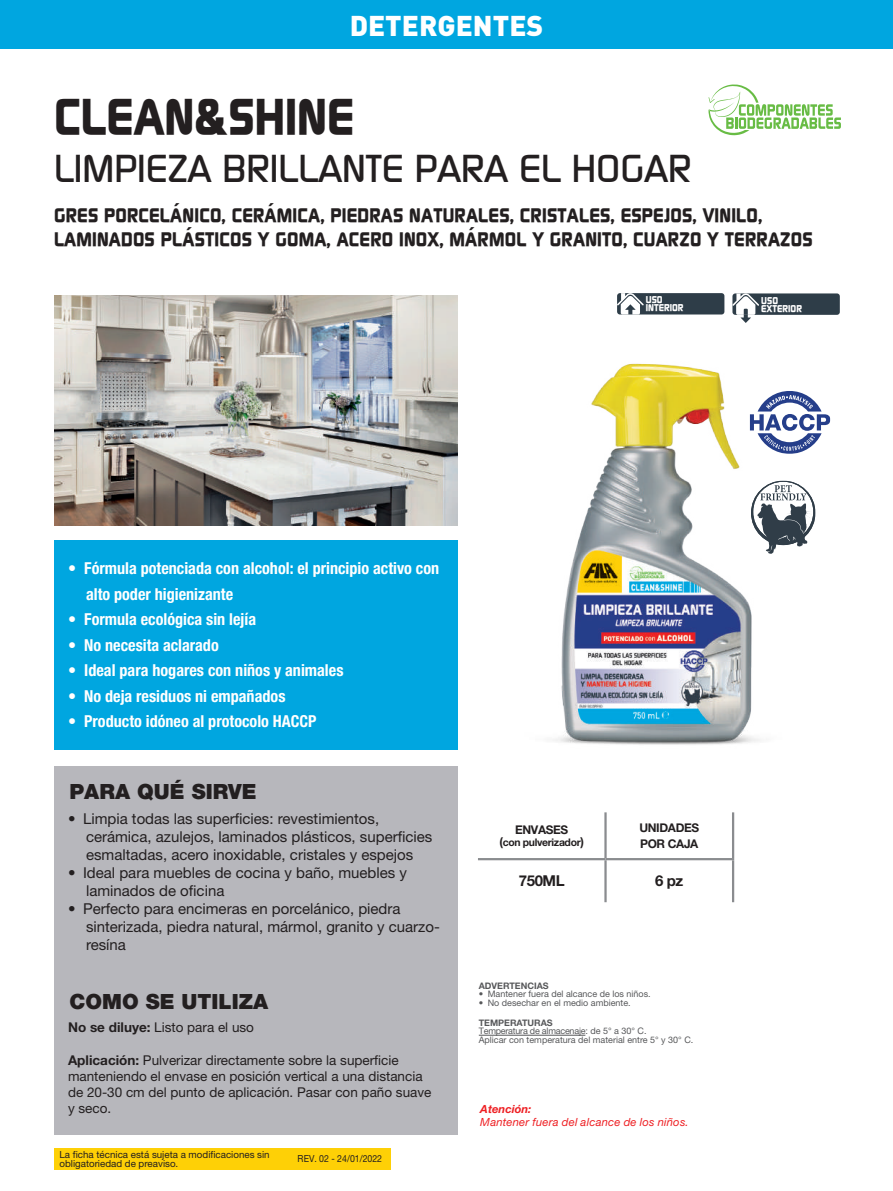
<style>
.page{position:relative;width:893px;height:1191px;background:#fff}
.page>*{position:absolute;margin:0;border:0;box-sizing:border-box;transform-origin:0 0}
.t1{font:700 49.95px "Continuum";color:#231f20}
.t2{font:500 38.7px "Continuum";color:#231f20}
.t3{font:900 28.35px "DIN";color:#fff}
.t4{font:900 21px "Helvetica Neue LT Std";color:#231f20}
.t5{font:700 19.5px/24px "Continuum";letter-spacing:.01em;color:#231f20}
.t6{font:700 condensed 16.5px/25.5px "Helvetica Neue LT Std";color:#fff}
.t7{font:15px/18px "Helvetica Neue LT Std";color:#231f20}
.t8{font:700 15px "Helvetica Neue LT Std";letter-spacing:-.03em;color:#231f20}
.t9{font:13.5px/16.2px "Helvetica Neue LT Std";color:#231f20}
.t10{font:700 12px/15.1px "Helvetica Neue LT Std";letter-spacing:-.03em;color:#231f20}
.t11{font:italic 11.25px "Helvetica Neue LT Std";letter-spacing:.02em;color:#ee1f23}
.t12{font:italic 700 11.25px "Helvetica Neue LT Std";color:#ee1f23}
.t13{font:700 10.5px "Helvetica Neue LT Std";letter-spacing:-.03em;color:#231f20}
.t14{font:700 9.9px/8.2px "Continuum";color:#fff}
.t15{font:9.75px/9px "Helvetica Neue LT Pro";color:#231f20}
.t16{font:9.75px "Helvetica Neue LT Pro";color:#231f20;scale:.9 1}
.t17{font:9px/8.2px "Helvetica Neue LT Std";color:#57585a}
.t18{font:700 9px "Helvetica Neue LT Std";color:#57585a}
.s1{font-weight:700}
.s2{font-size:12px}
</style>
<div class="page">
<div style="left:54px;top:1148px;width:336px;height:21px;background:#fed006"></div>
<img style="left:54px;top:295px;width:404px;height:230px">
<div style="left:54px;top:766px;width:404px;height:369px;background:#b7b7bc"></div>
<div style="left:54px;top:540px;width:404px;height:209px;background:#00a6e0"></div>
<svg style="left:478px;top:860px;width:254px;height:1px"></svg>
<hr style="left:604px;top:812px;width:3px;height:46px;background:#8a8c8f">
<hr style="left:732px;top:812px;width:2px;height:46px;background:#8a8c8f">
<hr style="left:478px;top:858px;width:127px;height:2px;background:#8a8c8f">
<hr style="left:605px;top:858px;width:129px;height:2px;background:#8a8c8f">
<hr style="left:604px;top:860px;width:3px;height:42px;background:#8a8c8f">
<hr style="left:732px;top:860px;width:2px;height:42px;background:#8a8c8f">
<div style="left:0;top:0;width:893px;height:49px;background:#00a6e0"></div>
<hr style="left:479px;top:1035px;width:106px;height:1px;background:#57585a">
<img style="left:553px;top:363px;width:278px;height:382px">
<div style="left:617px;top:293px;width:107px;height:21px;background:#2e3d48;border-radius:3px"></div>
<svg style="left:617px;top:293px;width:27px;height:21px"></svg>
<div style="left:732px;top:293px;width:108px;height:22px;background:#2e3d48;border-radius:3px"></div>
<svg style="left:732px;top:293px;width:27px;height:30px"></svg>
<svg style="left:708px;top:84px;width:133px;height:51px"></svg>
<h3 class="t3" style="left:350px;top:7px;width:195px">DETERGENTES</h3>
<h1 class="t1" style="left:54px;top:83px;width:302px">CLEAN&amp;SHINE</h1>
<h2 class="t2" style="left:54px;top:143px;width:639px">LIMPIEZA BRILLANTE PARA EL HOGAR</h2>
<h3 class="t5" style="left:54px;top:202px;width:760px">GRES PORCELÁNICO, CERÁMICA, PIEDRAS NATURALES, CRISTALES, ESPEJOS, VINILO,<br>LAMINADOS PLÁSTICOS Y GOMA, ACERO INOX, MÁRMOL Y GRANITO, CUARZO Y TERRAZOS</h3>
<p class="t14" style="left:646px;top:295px;width:39px">USO<br>INTERIOR</p>
<p class="t14" style="left:761px;top:295px;width:42px">USO<br>EXTERIOR</p>
<p class="t6" style="left:86px;top:555px;width:355px;text-indent:-18px">• Fórmula potenciada con alcohol: el principio activo con alto poder higienizante</p>
<p class="t6" style="left:68px;top:606px;width:190px">• Formula ecológica sin lejía</p>
<p class="t6" style="left:68px;top:632px;width:152px">• No necesita aclarado</p>
<p class="t6" style="left:68px;top:657px;width:277px">• Ideal para hogares con niños y animales</p>
<p class="t6" style="left:68px;top:683px;width:219px">• No deja residuos ni empañados</p>
<p class="t6" style="left:68px;top:708px;width:250px">• Producto idóneo al protocolo HACCP</p>
<h3 class="t4" style="left:70px;top:778px;width:189px">PARA QUÉ SIRVE</h3>
<p class="t7" style="left:86px;top:809px;width:348px;text-indent:-18px">• Limpia todas las superficies: revestimientos, cerámica, azulejos, laminados plásticos, superficies esmaltadas, acero inoxidable, cristales y espejos</p>
<p class="t7" style="left:86px;top:863px;width:322px;text-indent:-18px">• Ideal para muebles de cocina y baño, muebles y laminados de oficina</p>
<p class="t7" style="left:86px;top:899px;width:355px;text-indent:-18px">• Perfecto para encimeras en porcelánico, piedra sinterizada, piedra natural, mármol, granito y cuarzo&shy;resína</p>
<h3 class="t4" style="left:70px;top:989px;width:200px">COMO SE UTILIZA</h3>
<p class="t9" style="left:68px;top:1019px;width:188px"><span class="s1">No se diluye:</span> Listo para el uso</p>
<p class="t9" style="left:68px;top:1051px;width:365px"><span class="s1">Aplicación:</span> Pulverizar directamente sobre la superficie manteniendo el envase en posición vertical a una distancia de 20-30 cm del punto de aplicación. Pasar con paño suave y seco.</p>
<p class="t15" style="left:60px;top:1149px;width:212px">La ficha técnica está sujeta a modificaciones sin obligatoriedad de preaviso.</p>
<p class="t16" style="left:298px;top:1152px;width:95px">REV. 02 - 24/01/2022</p>
<p class="t10" style="left:515px;top:822px;width:55px">ENVASES</p>
<p class="t13" style="left:499px;top:836px;width:86px"><span class="s2">(</span>con pulverizador<span class="s2">)</span></p>
<p class="t10" style="left:639px;top:820px;width:61px">UNIDADES<br>POR CAJA</p>
<p class="t8" style="left:519px;top:871px;width:47px">750ML</p>
<p class="t8" style="left:655px;top:871px;width:30px">6 pz</p>
<p class="t18" style="left:479px;top:980px;width:72px">ADVERTENCIAS</p>
<p class="t17" style="left:479px;top:989px;width:173px">• Mantener fuera del alcance de los niños.</p>
<p class="t17" style="left:479px;top:998px;width:153px">• No desechar en el medio ambiente.</p>
<p class="t18" style="left:479px;top:1017px;width:75px">TEMPERATURAS</p>
<p class="t17" style="left:479px;top:1026px;width:216px">Temperatura de almacenaje: de 5° a 30° C.<br>Aplicar con temperatura del material entre 5° y 30° C.</p>
<p class="t12" style="left:480px;top:1102px;width:53px">Atención:</p>
<p class="t11" style="left:480px;top:1115px;width:210px">Mantener fuera del alcance de los niños.</p>
</div>
